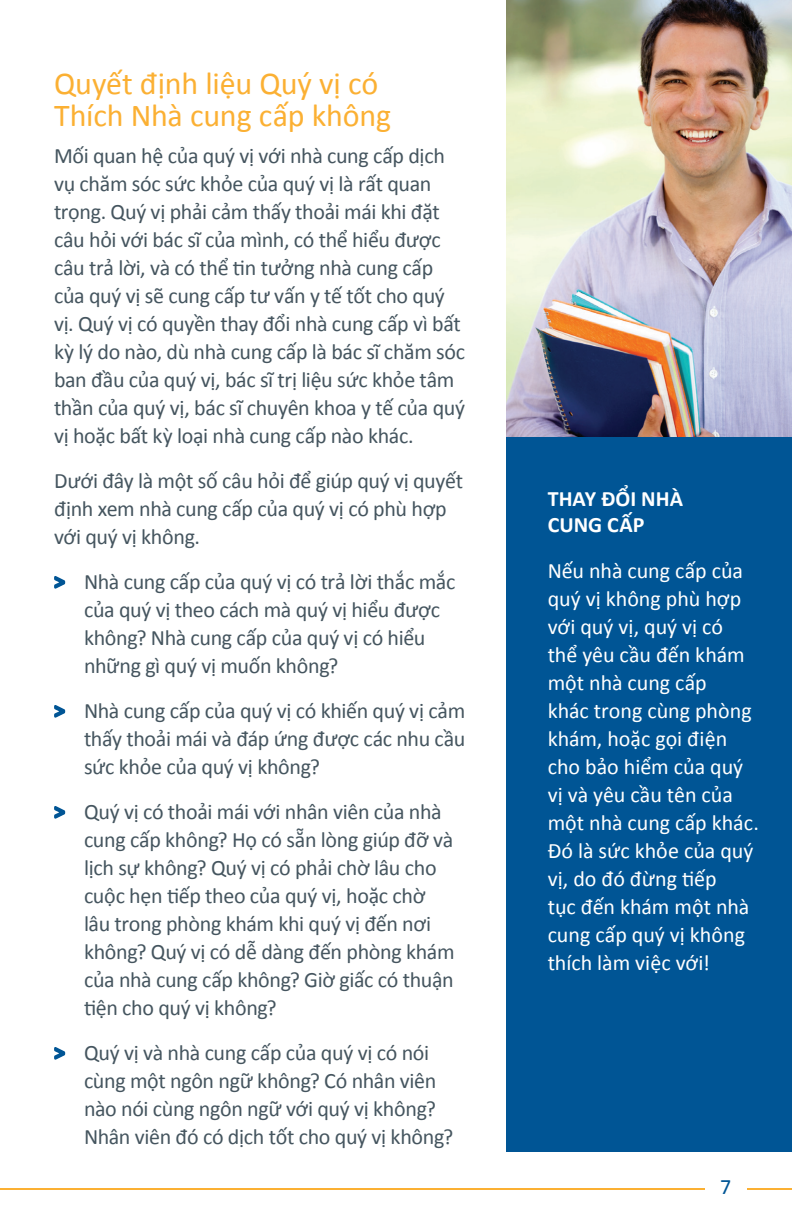
<style>
.page{position:relative;width:792px;height:1224px;background:#fff}
.page>*{position:absolute;margin:0;border:0;box-sizing:border-box;transform-origin:0 0}
.Subsection{font:32px/32px "Calibri";letter-spacing:-.005em;color:#fbb033}
.Text{font:22px/28px "Calibri";letter-spacing:-.015em;color:#45555f}
.Text-2{font:22px/28px "Calibri";color:#fff}
.Section{font:700 22px/26px "Calibri";letter-spacing:.005em;color:#fff}
.t1{font:22px "Calibri";color:#005595}
.s1{font-weight:700;color:#005595}
</style>
<div class="page">
<hr style="left:0;top:1188px;width:705px;height:2px;background:#fbb033">
<hr style="left:747px;top:1188px;width:45px;height:2px;background:#fbb033">
<svg style="left:54px;top:576px;width:12px;height:13px"></svg>
<svg style="left:54px;top:705px;width:12px;height:13px"></svg>
<svg style="left:54px;top:806px;width:12px;height:13px"></svg>
<svg style="left:54px;top:1047px;width:12px;height:13px"></svg>
<div style="left:507px;top:436px;width:285px;height:716px;background:#005595"></div>
<img style="left:507px;top:0;width:285px;height:436px">
<p class="Subsection" style="left:54px;top:67px;width:339px">Quyết định liệu Quý vị có<br>Thích Nhà cung cấp không</p>
<p class="Text" style="left:54px;top:141px;width:413px">Mối quan hệ của quý vị với nhà cung cấp dịch vụ chăm sóc sức khỏe của quý vị là rất quan trọng. Quý vị phải cảm thấy thoải mái khi đặt câu hỏi với bác sĩ của mình, có thể hiểu được câu trả lời, và có thể tin tưởng nhà cung cấp của quý vị sẽ cung cấp tư vấn y tế tốt cho quý vị. Quý vị có quyền thay đổi nhà cung cấp vì bất kỳ lý do nào, dù nhà cung cấp là bác sĩ chăm sóc ban đầu của quý vị, bác sĩ trị liệu sức khỏe tâm thần của quý vị, bác sĩ chuyên khoa y tế của quý vị hoặc bất kỳ loại nhà cung cấp nào khác.</p>
<p class="Text" style="left:54px;top:466px;width:411px">Dưới đây là một số câu hỏi để giúp quý vị quyết định xem nhà cung cấp của quý vị có phù hợp với quý vị không.</p>
<p class="Text" style="left:84px;top:567px;width:373px;text-indent:-30px"><span class="s1">&gt;</span> Nhà cung cấp của quý vị có trả lời thắc mắc của quý vị theo cách mà quý vị hiểu được không? Nhà cung cấp của quý vị có hiểu những gì quý vị muốn không?</p>
<p class="Text" style="left:84px;top:696px;width:383px;text-align:justify;text-indent:-30px"><span class="s1">&gt;</span> Nhà cung cấp của quý vị có khiến quý vị cảm thấy thoải mái và đáp ứng được các nhu cầu sức khỏe của quý vị không?</p>
<p class="Text" style="left:84px;top:797px;width:372px;text-indent:-30px"><span class="s1">&gt;</span> Quý vị có thoải mái với nhân viên của nhà cung cấp không? Họ có sẵn lòng giúp đỡ và lịch sự không? Quý vị có phải chờ lâu cho cuộc hẹn tiếp theo của quý vị, hoặc chờ lâu trong phòng khám khi quý vị đến nơi không? Quý vị có dễ dàng đến phòng khám của nhà cung cấp không? Giờ giấc có thuận tiện cho quý vị không?</p>
<p class="Text" style="left:84px;top:1038px;width:371px;text-indent:-30px"><span class="s1">&gt;</span> Quý vị và nhà cung cấp của quý vị có nói cùng một ngôn ngữ không? Có nhân viên nào nói cùng ngôn ngữ với quý vị không?<br>Nhân viên đó có dịch tốt cho quý vị không?</p>
<p class="Section" style="left:548px;top:486px;width:137px">THAY ĐỔI NHÀ<br>CUNG CẤP</p>
<p class="Text-2" style="left:548px;top:557px;width:213px">Nếu nhà cung cấp của quý vị không phù hợp với quý vị, quý vị có<br>thể yêu cầu đến khám một nhà cung cấp<br>khác trong cùng phòng khám, hoặc gọi điện cho bảo hiểm của quý vị và yêu cầu tên của một nhà cung cấp khác.<br>Đó là sức khỏe của quý vị, do đó đừng tiếp<br>tục đến khám một nhà cung cấp quý vị không thích làm việc với!</p>
<p class="t1" style="left:720px;top:1173px;width:13px">7</p>
</div>
